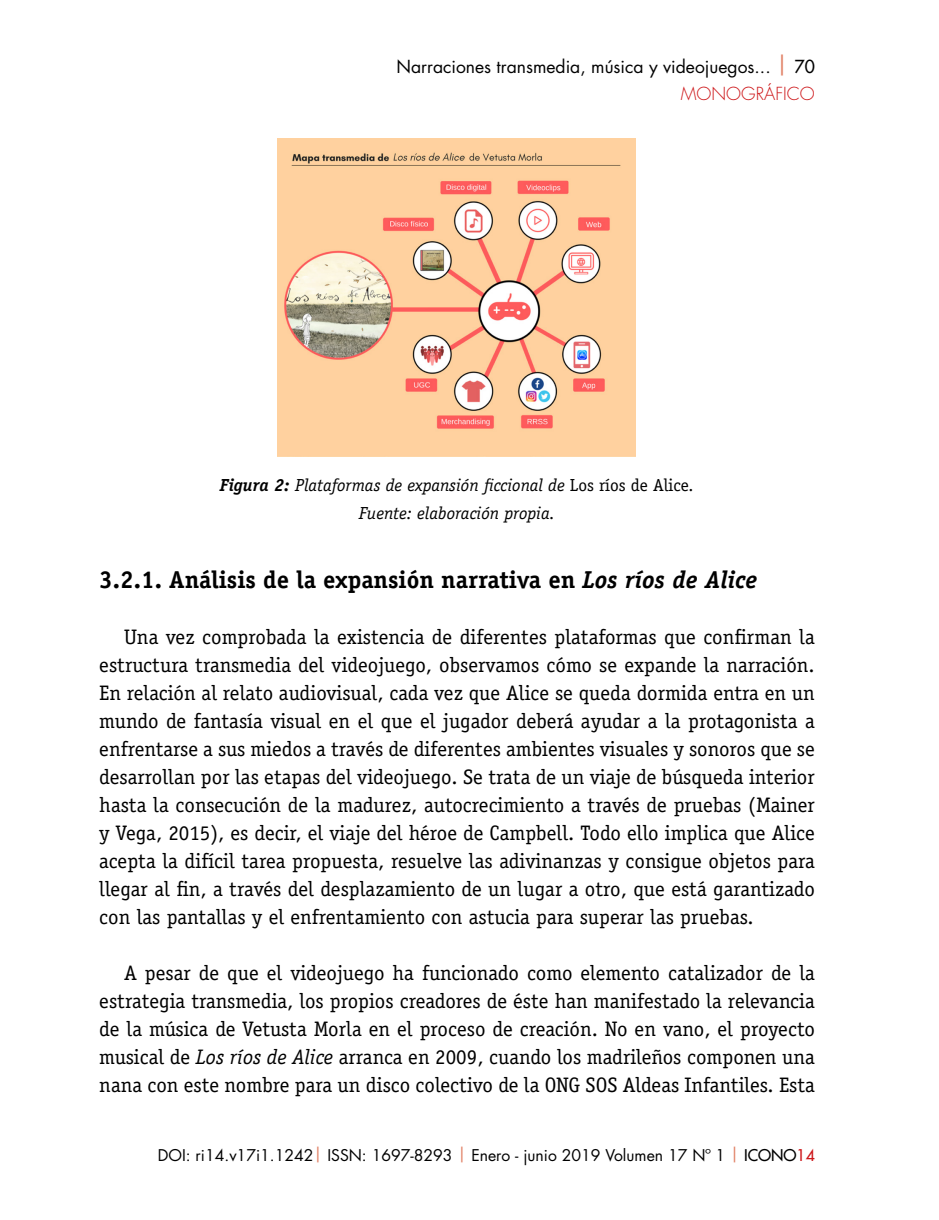
<style>
.page{position:relative;width:939px;height:1220px;background:#fff}
.page>*{position:absolute;margin:0;border:0;box-sizing:border-box;transform-origin:0 0}
.t1{font:700 24.5px "Officina Serif Std";color:#000}
.t2{font:21px/28px "Officina Serif Std";color:#000;text-align:justify}
.t3{font:italic 17.5px/28px "Officina Serif Std";color:#000;text-align:center}
.t4{font:17.5px/26.9px "Futura Std";color:#000;text-align:right}
.t5{font:15.75px "Futura Std";color:#000}
.s1{font-size:21px;color:#e17f63}
.s2{font-weight:500}
.s3{font-weight:300;color:#cd171a}
.s4{font-weight:700}
.s5{font-style:normal}
.s6{font-style:italic}
.s7{color:#e17f63}
.s8{font-weight:500;color:#cd171a}
</style>
<div class="page">
<img style="left:277px;top:139px;width:358px;height:317px">
<p class="t4" style="left:396px;top:53px;width:419px">Narraciones transmedia, música y videojuegos... <span class="s1">|</span> <span class="s2">70<br></span><span class="s3">MONOGRÁFICO</span></p>
<p class="t3" style="left:220px;top:471px;width:475px"><span class="s4">Figura 2:</span> Plataformas de expansión ficcional de <span class="s5">Los ríos de Alice</span>.<br>Fuente: elaboración propia.</p>
<p class="t1" style="left:99px;top:564px;width:659px">3.2.1. Análisis de la expansión narrativa en <span class="s6">Los ríos de Alice</span></p>
<p class="t2" style="left:99px;top:623px;width:716px;text-indent:25px">Una vez comprobada la existencia de diferentes plataformas que confirman la estructura transmedia del videojuego, observamos cómo se expande la narración.<br>En relación al relato audiovisual, cada vez que Alice se queda dormida entra en un mundo de fantasía visual en el que el jugador deberá ayudar a la protagonista a enfrentarse a sus miedos a través de diferentes ambientes visuales y sonoros que se desarrollan por las etapas del videojuego. Se trata de un viaje de búsqueda interior hasta la consecución de la madurez, autocrecimiento a través de pruebas (Mainer y Vega, 2015), es decir, el viaje del héroe de Campbell. Todo ello implica que Alice acepta la difícil tarea propuesta, resuelve las adivinanzas y consigue objetos para llegar al fin, a través del desplazamiento de un lugar a otro, que está garantizado con las pantallas y el enfrentamiento con astucia para superar las pruebas.</p>
<p class="t2" style="left:99px;top:959px;width:716px;text-indent:25px">A pesar de que el videojuego ha funcionado como elemento catalizador de la estrategia transmedia, los propios creadores de éste han manifestado la relevancia de la música de Vetusta Morla en el proceso de creación. No en vano, el proyecto musical de <span class="s6">Los ríos de Alice</span> arranca en 2009, cuando los madrileños componen una nana con este nombre para un disco colectivo de la ONG SOS Aldeas Infantiles. Esta</p>
<p class="t5" style="left:158px;top:1145px;width:658px">DOI: ri14.v17i1.1242<span class="s7">|</span> ISSN: 1697-8293 <span class="s7">|</span> Enero - junio 2019 Volumen 17 Nº 1 <span class="s7">|</span> <span class="s2">ICONO</span><span class="s8">14</span></p>
</div>
